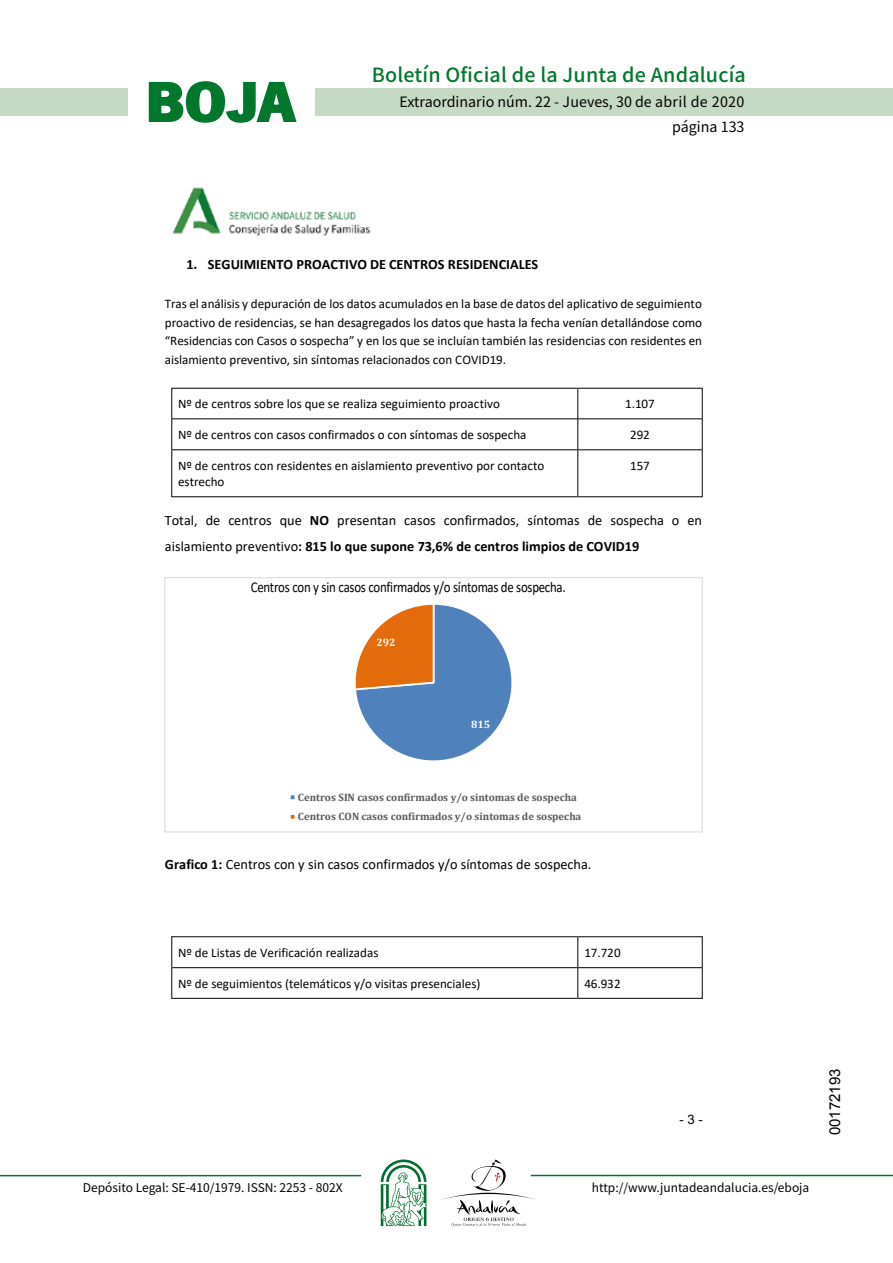
<style>
.page{position:relative;width:893px;height:1263px;background:#fff}
.page>*{position:absolute;margin:0;border:0;box-sizing:border-box;transform-origin:0 0}
.t1{font:700 57.75px "News Got T";color:#00782c;scale:1.14 1}
.t2{font:500 19.5px "Noto Sans HK";letter-spacing:.01em;color:#00782c}
.t3{font:15px "Arial";color:#000}
.t4{font:14.85px "Calibri";letter-spacing:-.02em;color:#000;scale:.86 1}
.t5{font:14.25px/25.8px "Calibri";letter-spacing:-.005em;color:#000}
.t6{font:14.25px/24.5px "Noto Sans HK";color:#000;text-align:right}
.t7{font:700 14.25px "Calibri";color:#000}
.t8{font:13.05px/18.3px "Calibri";color:#000;text-align:justify}
.t9{font:13.05px "Arial";color:#000}
.t10{font:12px "Noto Sans HK";color:#000}
.t11{font:700 10.65px/19.5px "Cambria";color:#595959}
.t12{font:700 10.65px "Cambria";letter-spacing:-.01em;color:#fff}
.s1{font-weight:700}
</style>
<div class="page">
<div style="left:315px;top:88px;width:577px;height:28px;background:#c5dac3"></div>
<div style="left:0;top:88px;width:128px;height:28px;background:#c5dac3"></div>
<hr style="left:0;top:1175px;width:361px;height:1px;background:#00782c">
<hr style="left:531px;top:1175px;width:361px;height:1px;background:#00782c">
<svg style="left:148px;top:81px;width:149px;height:42px"></svg>
<svg style="left:442px;top:1159px;width:100px;height:67px"></svg>
<svg style="left:381px;top:1160px;width:45px;height:66px"></svg>
<img style="left:172px;top:187px;width:199px;height:49px">
<hr style="left:172px;top:388px;width:405px;height:1px;background:#000">
<hr style="left:578px;top:388px;width:124px;height:1px;background:#000">
<hr style="left:171px;top:389px;width:1px;height:30px;background:#000">
<hr style="left:577px;top:389px;width:1px;height:30px;background:#000">
<hr style="left:702px;top:389px;width:1px;height:30px;background:#000">
<hr style="left:172px;top:419px;width:405px;height:1px;background:#000">
<hr style="left:578px;top:419px;width:124px;height:1px;background:#000">
<hr style="left:171px;top:419px;width:1px;height:31px;background:#000">
<hr style="left:577px;top:419px;width:1px;height:31px;background:#000">
<hr style="left:702px;top:419px;width:1px;height:31px;background:#000">
<hr style="left:172px;top:450px;width:405px;height:1px;background:#000">
<hr style="left:578px;top:450px;width:124px;height:1px;background:#000">
<hr style="left:171px;top:450px;width:1px;height:47px;background:#000">
<hr style="left:172px;top:497px;width:405px;height:1px;background:#000">
<hr style="left:577px;top:450px;width:1px;height:47px;background:#000">
<hr style="left:578px;top:497px;width:124px;height:1px;background:#000">
<hr style="left:702px;top:450px;width:1px;height:47px;background:#000">
<hr style="left:172px;top:936px;width:405px;height:1px;background:#000">
<hr style="left:578px;top:936px;width:124px;height:1px;background:#000">
<hr style="left:171px;top:937px;width:1px;height:30px;background:#000">
<hr style="left:577px;top:937px;width:1px;height:30px;background:#000">
<hr style="left:702px;top:937px;width:1px;height:30px;background:#000">
<hr style="left:172px;top:967px;width:405px;height:1px;background:#000">
<hr style="left:578px;top:967px;width:124px;height:1px;background:#000">
<hr style="left:171px;top:968px;width:1px;height:30px;background:#000">
<hr style="left:172px;top:998px;width:405px;height:1px;background:#000">
<hr style="left:577px;top:968px;width:1px;height:30px;background:#000">
<hr style="left:578px;top:998px;width:124px;height:1px;background:#000">
<hr style="left:702px;top:968px;width:1px;height:30px;background:#000">
<svg style="left:355px;top:604px;width:157px;height:157px"></svg>
<div style="left:289px;top:794px;width:7px;height:7px;border:2px solid #fff"></div>
<div style="left:289px;top:813px;width:7px;height:8px;border:2px solid #fff"></div>
<div style="left:164px;top:578px;width:538px;height:254px;border:1px solid #d9d9d9"></div>
<h1 class="t1" style="left:145px;top:68px;width:133px">BOJA</h1>
<h2 class="t2" style="left:372px;top:64px;width:375px">Boletín Oficial de la Junta de Andalucía</h2>
<p class="t6" style="left:399px;top:90px;width:346px">Extraordinario núm. 22 - Jueves, 30 de abril de 2020 página 133</p>
<p class="t7" style="left:186px;top:254px;width:353px">1. SEGUIMIENTO PROACTIVO DE CENTROS RESIDENCIALES</p>
<p class="t8" style="left:165px;top:295px;width:538px">Tras el análisis y depuración de los datos acumulados en la base de datos del aplicativo de seguimiento proactivo de residencias, se han desagregados los datos que hasta la fecha venían detallándose como “Residencias con Casos o sospecha” y en los que se incluían también las residencias con residentes en aislamiento preventivo, sin síntomas relacionados con COVID19.</p>
<p class="t8" style="left:178px;top:394px;width:323px">Nº de centros sobre los que se realiza seguimiento proactivo</p>
<p class="t8" style="left:625px;top:394px;width:31px">1.107</p>
<p class="t8" style="left:178px;top:425px;width:350px">Nº de centros con casos confirmados o con síntomas de sospecha</p>
<p class="t8" style="left:630px;top:425px;width:21px">292</p>
<p class="t8" style="left:178px;top:457px;width:368px;line-height:16px">Nº de centros con residentes en aislamiento preventivo por contacto estrecho</p>
<p class="t8" style="left:630px;top:456px;width:21px">157</p>
<p class="t5" style="left:165px;top:507px;width:538px">Total, de centros que <span class="s1">NO</span> presentan casos confirmados, síntomas de sospecha o en aislamiento preventivo<span class="s1">: 815 lo que supone 73,6% de centros limpios de COVID19</span></p>
<p class="t4" style="left:251px;top:577px;width:367px">Centros con y sin casos confirmados y/o síntomas de sospecha.</p>
<p class="t12" style="left:376px;top:635px;width:20px">292</p>
<p class="t12" style="left:471px;top:717px;width:20px">815</p>
<p class="t11" style="left:298px;top:787px;width:285px">Centros SIN casos confirmados y/o sintomas de sospecha<br>Centros CON casos confirmados y/o sintomas de sospecha</p>
<p class="t5" style="left:165px;top:851px;width:428px"><span class="s1">Grafico 1:</span> Centros con y sin casos confirmados y/o síntomas de sospecha.</p>
<p class="t8" style="left:178px;top:943px;width:202px">Nº de Listas de Verificación realizadas</p>
<p class="t8" style="left:584px;top:943px;width:38px">17.720</p>
<p class="t8" style="left:178px;top:974px;width:304px">Nº de seguimientos (telemáticos y/o visitas presenciales)</p>
<p class="t8" style="left:584px;top:974px;width:38px">46.932</p>
<p class="t9" style="left:679px;top:1110px;width:25px">- 3 -</p>
<p class="t10" style="left:83px;top:1181px;width:261px">Depósito Legal: SE-410/1979. ISSN: 2253 - 802X</p>
<p class="t10" style="left:592px;top:1181px;width:219px">http://www.juntadeandalucia.es/eboja</p>
<p class="t3" style="left:825px;top:1135px;width:68px;rotate:-90deg">00172193</p>
</div>
